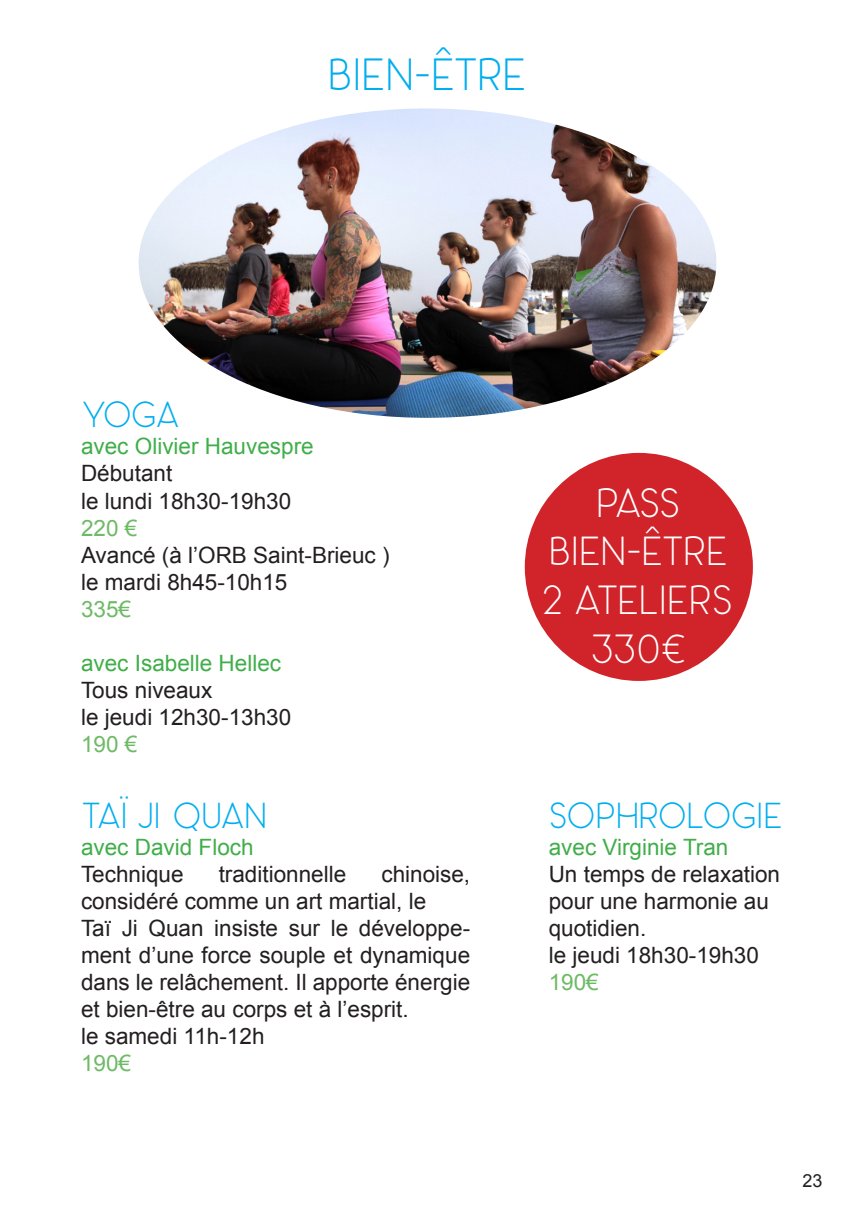
<style>
.page{position:relative;width:855px;height:1212px;background:#fff}
.page>*{position:absolute;margin:0;border:0;box-sizing:border-box;transform-origin:0 0}
.t1{font:300 45px "Panama";color:#00aeef}
.t2{font:300 40.5px/48.6px "Panama";letter-spacing:-.02em;color:#fff;text-align:center}
.t3{font:300 40.5px/48.6px "Panama";color:#fff;text-align:center}
.t4{font:300 36px "Panama";letter-spacing:-.02em;color:#00aeef}
.t5{font:300 36px "Panama";color:#00aeef}
.t6{font:22.5px/27px "Arial";color:#231f20}
.t7{font:22.5px "Arial";color:#40ae49}
.t8{font:22.5px "Arial";color:#6eba66}
.t9{font:18px "Arial";color:#231f20}
</style>
<div class="page">
<div style="left:525px;top:453px;width:228px;height:228px;background:#d1232a;border-radius:50%"></div>
<img style="left:139px;top:108px;width:577px;height:310px">
<p class="t1" style="left:328px;top:47px;width:200px">BIEN-ÊTRE</p>
<p class="t4" style="left:81px;top:393px;width:101px">YOGA</p>
<p class="t7" style="left:81px;top:432px;width:234px">avec Olivier Hauvespre</p>
<p class="t6" style="left:81px;top:460px;width:93px">Débutant</p>
<p class="t6" style="left:81px;top:487px;width:212px">le lundi 18h30-19h30</p>
<p class="t8" style="left:81px;top:513px;width:58px">220 €</p>
<p class="t6" style="left:81px;top:541px;width:310px">Avancé (à l’ORB Saint-Brieuc )</p>
<p class="t6" style="left:81px;top:568px;width:208px">le mardi 8h45-10h15</p>
<p class="t8" style="left:81px;top:594px;width:52px">335€</p>
<p class="t7" style="left:81px;top:648px;width:202px">avec Isabelle Hellec</p>
<p class="t6" style="left:81px;top:676px;width:133px">Tous niveaux</p>
<p class="t6" style="left:81px;top:703px;width:212px">le jeudi 12h30-13h30</p>
<p class="t8" style="left:81px;top:729px;width:58px">190 €</p>
<p class="t4" style="left:81px;top:793px;width:187px">TAÏ JI QUAN</p>
<p class="t7" style="left:81px;top:832px;width:174px">avec David Floch</p>
<p class="t6" style="left:81px;top:860px;width:104px">Technique</p>
<p class="t6" style="left:219px;top:860px;width:129px">traditionnelle</p>
<p class="t6" style="left:81px;top:860px;width:391px;text-indent:300px">chinoise, considéré comme un art martial, le</p>
<p class="t6" style="left:81px;top:914px;width:391px;text-align:justify">Taï Ji Quan insiste sur le développe&shy;ment d’une force souple et dynamique dans le relâchement. Il apporte énergie et bien-être au corps et à l’esprit.</p>
<p class="t6" style="left:81px;top:1022px;width:185px">le samedi 11h-12h</p>
<p class="t8" style="left:81px;top:1048px;width:52px">190€</p>
<p class="t2" style="left:549px;top:477px;width:180px">PASS<br>BIEN-ÊTRE</p>
<p class="t3" style="left:541px;top:574px;width:193px">2 ATELIERS<br>330€</p>
<p class="t5" style="left:549px;top:793px;width:236px">SOPHROLOGIE</p>
<p class="t7" style="left:549px;top:832px;width:181px">avec Virginie Tran</p>
<p class="t6" style="left:549px;top:860px;width:233px">Un temps de relaxation pour une harmonie au quotidien.</p>
<p class="t6" style="left:549px;top:941px;width:212px">le jeudi 18h30-19h30</p>
<p class="t8" style="left:549px;top:967px;width:52px">190€</p>
<p class="t9" style="left:802px;top:1169px;width:22px">23</p>
</div>
